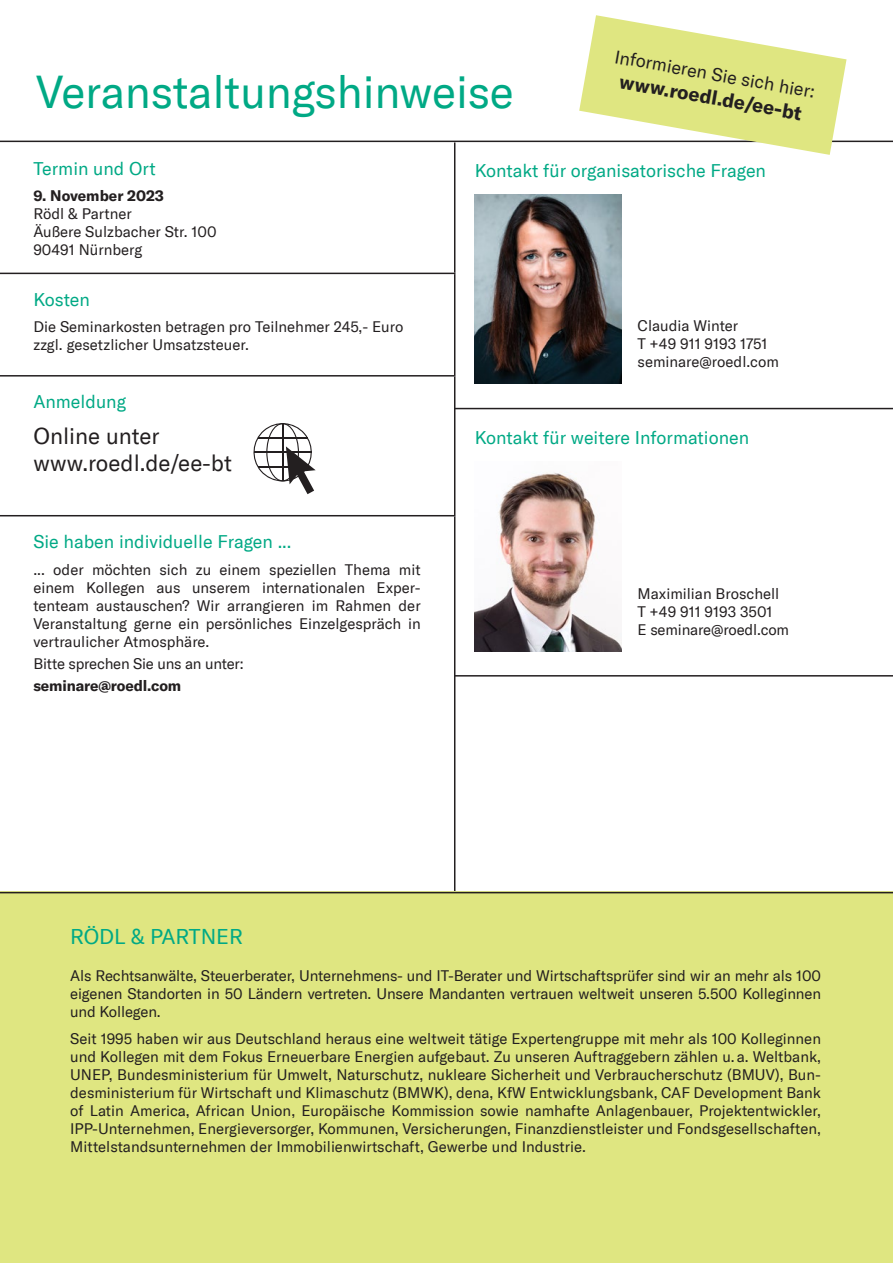
<style>
.page{position:relative;width:893px;height:1263px;background:#fff}
.page>*{position:absolute;margin:0;border:0;box-sizing:border-box;transform-origin:0 0}
.t1{font:45px "GT America";letter-spacing:-.005em;color:#00a985}
.t2{font:22.5px/27px "GT America";color:#231f20}
.t3{font:21px "GT America";color:#00a985}
.t4{font:700 19.5px "GT America";color:#231f20}
.t5{font:18px "GT America";color:#00a985}
.t6{font:18px "GT America";color:#231f20}
.t7{font:15px/18px "GT America";color:#231f20}
.t8{font:700 15px "GT America";letter-spacing:-.005em;color:#231f20}
</style>
<div class="page">
<hr style="left:454px;top:142px;width:1px;height:131px;background:#231f20">
<hr style="left:0;top:273px;width:455px;height:1px;background:#231f20">
<hr style="left:454px;top:274px;width:1px;height:101px;background:#231f20">
<hr style="left:0;top:375px;width:455px;height:2px;background:#231f20">
<hr style="left:454px;top:377px;width:1px;height:138px;background:#231f20">
<hr style="left:0;top:515px;width:455px;height:1px;background:#231f20">
<hr style="left:454px;top:516px;width:1px;height:382px;background:#231f20">
<svg style="left:253px;top:423px;width:63px;height:71px"></svg>
<img style="left:475px;top:195px;width:146px;height:189px">
<img style="left:475px;top:472px;width:146px;height:179px">
<div style="left:0;top:891px;width:893px;height:372px;background:#dfe681"></div>
<hr style="left:0;top:892px;width:893px;height:1px;background:#231f20">
<hr style="left:0;top:141px;width:893px;height:1px;background:#231f20">
<hr style="left:454px;top:408px;width:439px;height:1px;background:#231f20">
<hr style="left:454px;top:675px;width:439px;height:1px;background:#231f20">
<svg style="left:579px;top:15px;width:267px;height:140px"></svg>
<h1 class="t1" style="left:36px;top:66px;width:479px">Veranstaltungshinweise</h1>
<p class="t6" style="left:617px;top:46px;width:205px;rotate:10deg">Informieren Sie sich hier:</p>
<h3 class="t4" style="left:622px;top:69px;width:186px;rotate:10deg">www.roedl.de/ee-bt</h3>
<p class="t5" style="left:33px;top:158px;width:124px">Termin und Ort</p>
<p class="t8" style="left:33px;top:187px;width:132px">9. November 2023</p>
<p class="t7" style="left:33px;top:205px;width:185px">Rödl &amp; Partner<br>Äußere Sulzbacher Str. 100<br>90491 Nürnberg</p>
<p class="t5" style="left:33px;top:289px;width:58px">Kosten</p>
<p class="t7" style="left:33px;top:318px;width:371px">Die Seminarkosten betragen pro Teilnehmer 245,- Euro zzgl. gesetzlicher Umsatzsteuer.</p>
<p class="t5" style="left:33px;top:391px;width:94px">Anmeldung</p>
<h2 class="t2" style="left:33px;top:422px;width:200px">Online unter www.roedl.de/ee-bt</h2>
<p class="t5" style="left:33px;top:531px;width:260px">Sie haben individuelle Fragen ...</p>
<p class="t7" style="left:33px;top:560px;width:389px;text-align:justify">... oder möchten sich zu einem speziellen Thema mit einem Kollegen aus unserem internationalen Exper&shy;tenteam austauschen? Wir arrangieren im Rahmen der Veranstaltung gerne ein persönliches Einzelgespräch in vertraulicher Atmosphäre.</p>
<p class="t7" style="left:33px;top:655px;width:212px">Bitte sprechen Sie uns an unter:</p>
<p class="t8" style="left:33px;top:676px;width:149px">seminare@roedl.com</p>
<p class="t5" style="left:475px;top:160px;width:293px">Kontakt für organisatorische Fragen</p>
<p class="t7" style="left:638px;top:317px;width:143px">Claudia Winter<br>T +49 911 9193 1751 seminare@roedl.com</p>
<p class="t5" style="left:475px;top:427px;width:276px">Kontakt für weitere Informationen</p>
<p class="t7" style="left:638px;top:584px;width:153px">Maximilian Broschell<br>T +49 911 9193 3501<br>E seminare@roedl.com</p>
<h3 class="t3" style="left:70px;top:924px;width:174px">RÖDL &amp; PARTNER</h3>
<p class="t7" style="left:70px;top:967px;width:752px;text-align:justify">Als Rechtsanwälte, Steuerberater, Unternehmens- und IT-Berater und Wirtschaftsprüfer sind wir an mehr als 100 eigenen Standorten in 50 Ländern vertreten. Unsere Mandanten vertrauen weltweit unseren 5.500 Kolleginnen und Kollegen.</p>
<p class="t7" style="left:70px;top:1029px;width:752px;text-align:justify">Seit 1995 haben wir aus Deutschland heraus eine weltweit tätige Expertengruppe mit mehr als 100 Kolleginnen und Kollegen mit dem Fokus Erneuerbare Energien aufgebaut. Zu unseren Auftraggebern zählen u. a. Weltbank, UNEP, Bundesministerium für Umwelt, Naturschutz, nukleare Sicherheit und Verbraucherschutz (BMUV), Bun&shy;desministerium für Wirtschaft und Klimaschutz (BMWK), dena, KfW Entwicklungsbank, CAF Development Bank of Latin America, African Union, Europäische Kommission sowie namhafte Anlagenbauer, Projektentwickler, IPP-Unternehmen, Energieversorger, Kommunen, Versicherungen, Finanzdienstleister und Fondsgesellschaften, Mittelstandsunternehmen der Immobilienwirtschaft, Gewerbe und Industrie.</p>
</div>
